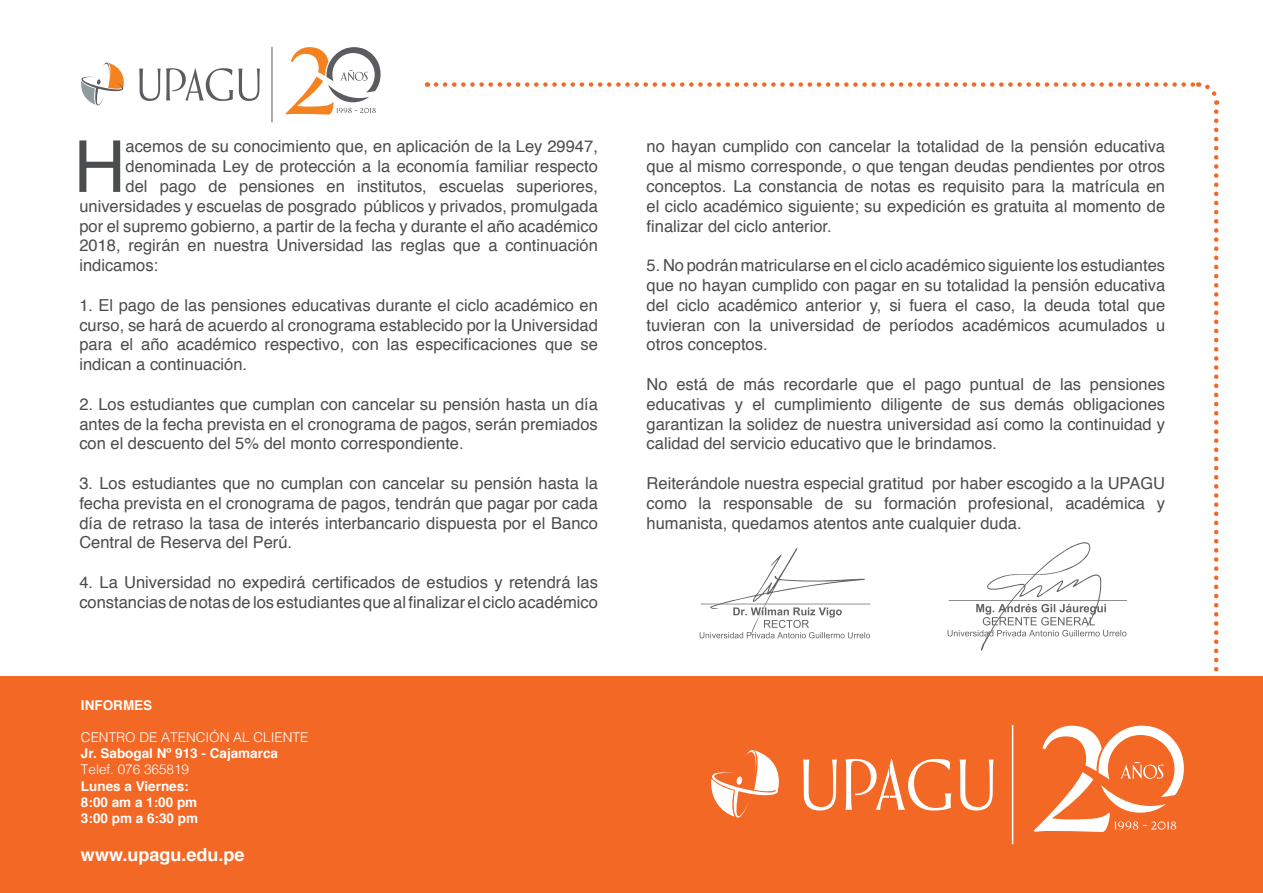
<style>
.page{position:relative;width:1263px;height:893px;background:#fff}
.page>*{position:absolute;margin:0;border:0;box-sizing:border-box;transform-origin:0 0}
.t1{font:71.7px "Helvetica";color:#4b4c4d}
.t2{font:700 18px "Helvetica";color:#fff}
.t3{font:16.5px/19.8px "Helvetica";color:#4b4c4d;text-align:justify}
.t4{font:700 13.5px "Helvetica";color:#fff}
.t5{font:300 13.5px "Helvetica";color:#fff}
</style>
<div class="page">
<div style="left:0;top:676px;width:1263px;height:217px;background:#f36824"></div>
<svg style="left:711px;top:750px;width:68px;height:68px"></svg>
<svg style="left:803px;top:759px;width:191px;height:51px"></svg>
<hr style="left:1012px;top:725px;width:1px;height:119px;background:#fff">
<svg style="left:1034px;top:726px;width:150px;height:106px"></svg>
<svg style="left:700px;top:548px;width:170px;height:90px"></svg>
<svg style="left:947px;top:542px;width:180px;height:109px"></svg>
<svg style="left:81px;top:62px;width:43px;height:44px"></svg>
<svg style="left:139px;top:68px;width:121px;height:33px"></svg>
<hr style="left:272px;top:47px;width:1px;height:75px;background:#5a5c5f">
<svg style="left:285px;top:47px;width:96px;height:68px"></svg>
<svg style="left:436px;top:82px;width:784px;height:23px"></svg>
<svg style="left:1214px;top:112px;width:4px;height:560px"></svg>
<p class="t1" style="left:74px;top:111px;width:53px">H</p>
<p class="t3" style="left:126px;top:137px;width:474px">acemos de su conocimiento que, en aplicación de la Ley 29947,</p>
<p class="t3" style="left:126px;top:157px;width:474px">denominada Ley de protección a la economía familiar respecto</p>
<p class="t3" style="left:126px;top:177px;width:474px">del pago de pensiones en institutos, escuelas superiores,</p>
<p class="t3" style="left:79px;top:196px;width:520px">universidades y escuelas de posgrado públicos y privados, promulgada</p>
<p class="t3" style="left:79px;top:216px;width:520px">por el supremo gobierno, a partir de la fecha y durante el año académico</p>
<p class="t3" style="left:79px;top:236px;width:520px">2018, regirán en nuestra Universidad las reglas que a continuación</p>
<p class="t3" style="left:79px;top:256px;width:80px">indicamos:</p>
<p class="t3" style="left:79px;top:295px;width:520px">1. El pago de las pensiones educativas durante el ciclo académico en curso, se hará de acuerdo al cronograma establecido por la Universidad para el año académico respectivo, con las especificaciones que se indican a continuación.</p>
<p class="t3" style="left:79px;top:394px;width:520px">2. Los estudiantes que cumplan con cancelar su pensión hasta un día antes de la fecha prevista en el cronograma de pagos, serán premiados con el descuento del 5% del monto correspondiente.</p>
<p class="t3" style="left:79px;top:474px;width:520px">3. Los estudiantes que no cumplan con cancelar su pensión hasta la fecha prevista en el cronograma de pagos, tendrán que pagar por cada día de retraso la tasa de interés interbancario dispuesta por el Banco Central de Reserva del Perú.</p>
<p class="t3" style="left:79px;top:573px;width:520px">4. La Universidad no expedirá certificados de estudios y retendrá las constancias de notas de los estudiantes que al finalizar el ciclo académico</p>
<p class="t4" style="left:81px;top:694px;width:73px">INFORMES</p>
<p class="t5" style="left:81px;top:726px;width:229px">CENTRO DE ATENCIÓN AL CLIENTE</p>
<p class="t4" style="left:81px;top:743px;width:199px">Jr. Sabogal Nº 913 - Cajamarca</p>
<p class="t5" style="left:81px;top:758px;width:110px">Telef. 076 365819</p>
<p class="t4" style="left:81px;top:775px;width:109px">Lunes a Viernes:</p>
<p class="t4" style="left:81px;top:791px;width:118px">8:00 am a 1:00 pm</p>
<p class="t4" style="left:81px;top:807px;width:119px">3:00 pm a 6:30 pm</p>
<p class="t2" style="left:81px;top:840px;width:165px">www.upagu.edu.pe</p>
<p class="t3" style="left:646px;top:137px;width:520px">no hayan cumplido con cancelar la totalidad de la pensión educativa que al mismo corresponde, o que tengan deudas pendientes por otros conceptos. La constancia de notas es requisito para la matrícula en el ciclo académico siguiente; su expedición es gratuita al momento de finalizar del ciclo anterior.</p>
<p class="t3" style="left:646px;top:256px;width:520px">5. No podrán matricularse en el ciclo académico siguiente los estudiantes que no hayan cumplido con pagar en su totalidad la pensión educativa del ciclo académico anterior y, si fuera el caso, la deuda total que tuvieran con la universidad de períodos académicos acumulados u otros conceptos.</p>
<p class="t3" style="left:646px;top:375px;width:520px">No está de más recordarle que el pago puntual de las pensiones educativas y el cumplimiento diligente de sus demás obligaciones garantizan la solidez de nuestra universidad así como la continuidad y calidad del servicio educativo que le brindamos.</p>
<p class="t3" style="left:646px;top:474px;width:520px">Reiterándole nuestra especial gratitud por haber escogido a la UPAGU como la responsable de su formación profesional, académica y humanista, quedamos atentos ante cualquier duda.</p>
</div>
